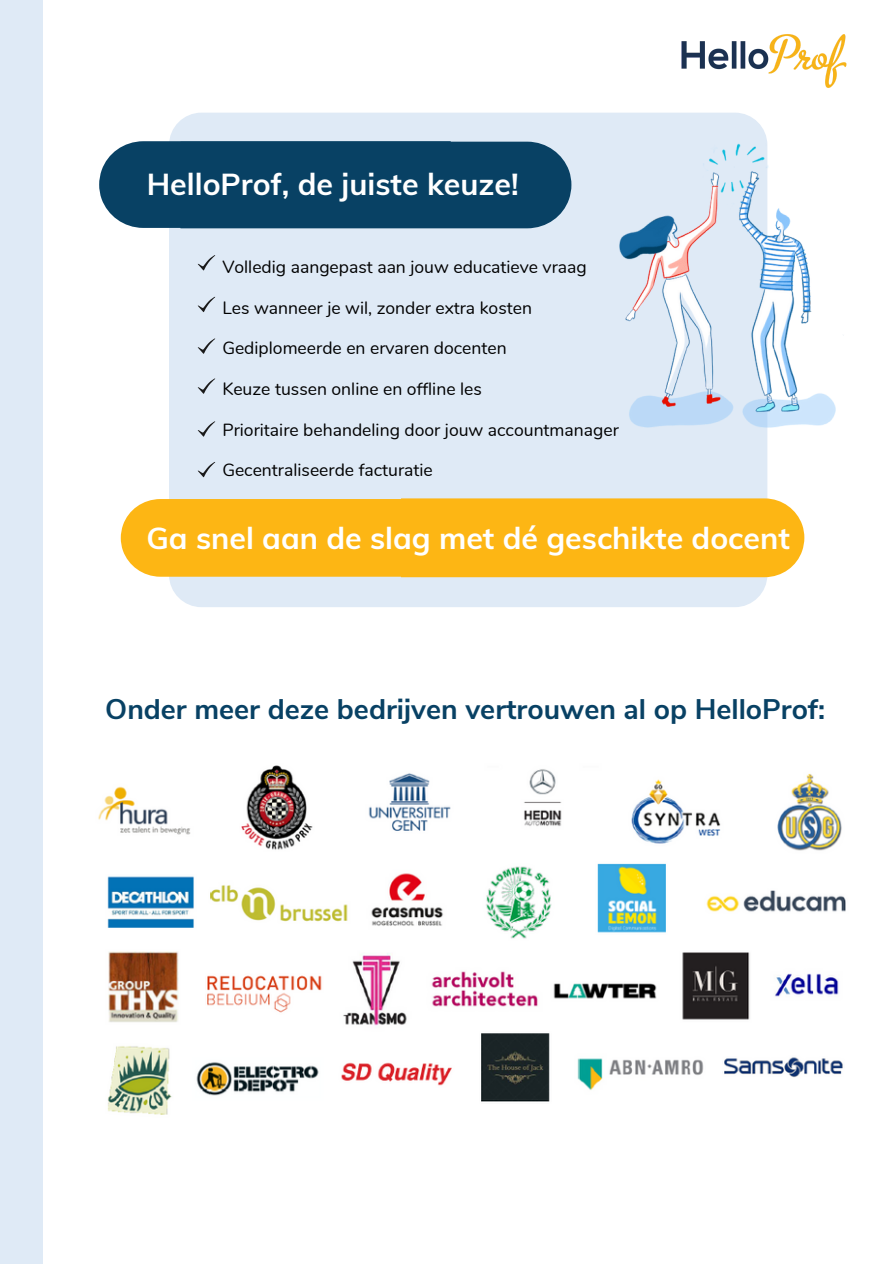
<style>
.page{position:relative;width:894px;height:1264px;background:#fff}
.page>*{position:absolute;margin:0;border:0;box-sizing:border-box;transform-origin:0 0}
.t1{font:700 30.3px "Muli";color:#fff}
.t2{font:700 28.35px "Nunito Sans";color:#084164}
.t3{font:17.55px "Nunito";color:#000}
</style>
<div class="page">
<div style="left:0;top:0;width:43px;height:1263px;background:#dfeaf6"></div>
<img style="left:681px;top:34px;width:166px;height:54px">
<div style="left:169px;top:113px;width:598px;height:494px;background:#dfeaf6;border-radius:32px"></div>
<div style="left:99px;top:141px;width:472px;height:87px;background:#084164"></div>
<img style="left:619px;top:143px;width:217px;height:290px">
<svg style="left:197px;top:255px;width:18px;height:16px"></svg>
<svg style="left:197px;top:296px;width:18px;height:16px"></svg>
<svg style="left:197px;top:338px;width:18px;height:16px"></svg>
<svg style="left:197px;top:378px;width:18px;height:16px"></svg>
<svg style="left:197px;top:421px;width:18px;height:16px"></svg>
<svg style="left:197px;top:462px;width:18px;height:15px"></svg>
<div style="left:121px;top:498px;width:683px;height:79px;background:#fdb614"></div>
<img style="left:98px;top:765px;width:748px;height:350px">
<p class="t1" style="left:147px;top:164px;width:373px">HelloProf, de juiste keuze!</p>
<p class="t3" style="left:222px;top:255px;width:366px">Volledig aangepast aan jouw educatieve vraag</p>
<p class="t3" style="left:222px;top:296px;width:311px">Les wanneer je wil, zonder extra kosten</p>
<p class="t3" style="left:222px;top:336px;width:286px">Gediplomeerde en ervaren docenten</p>
<p class="t3" style="left:222px;top:377px;width:261px">Keuze tussen online en offline les</p>
<p class="t3" style="left:222px;top:418px;width:398px">Prioritaire behandeling door jouw accountmanager</p>
<p class="t3" style="left:222px;top:458px;width:212px">Gecentraliseerde facturatie</p>
<p class="t1" style="left:146px;top:519px;width:644px">Ga snel aan de slag met dé geschikte docent</p>
<p class="t2" style="left:105px;top:690px;width:721px">Onder meer deze bedrijven vertrouwen al op HelloProf:</p>
</div>
